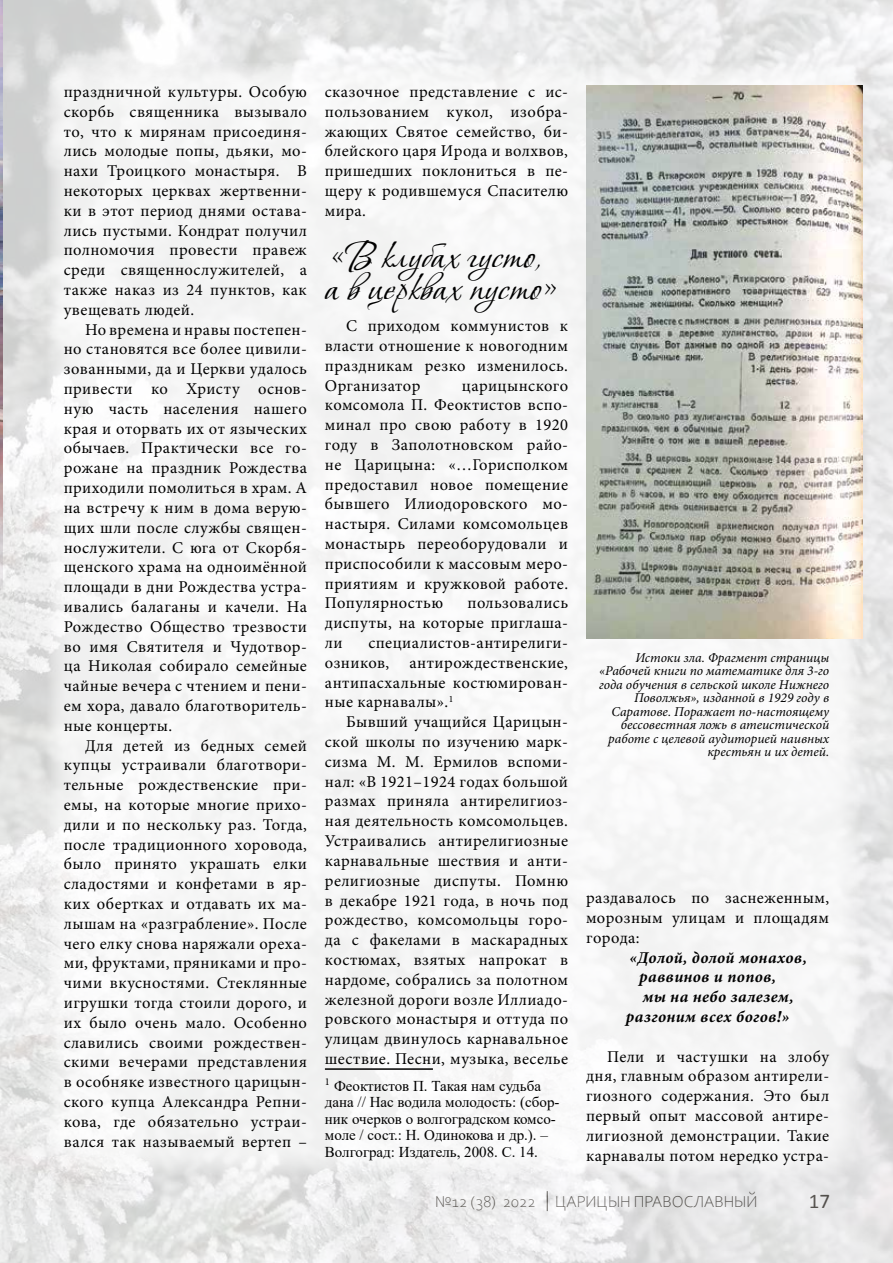
<style>
.page{position:relative;width:893px;height:1263px;background:#fff}
.page>*{position:absolute;margin:0;border:0;box-sizing:border-box;transform-origin:0 0}
.t1{font:42px/31.5px "Vera Crouz";letter-spacing:.025em;color:#000}
.t2{font:21px "Calibri";color:#49453f}
.t3{font:16.5px/19.8px "Minion Pro";letter-spacing:.025em;color:#000;text-align:justify}
.t4{font:italic 700 16.5px "Minion Pro";letter-spacing:.025em;color:#000}
.t5{font:300 16.5px "Corbel";color:#49453f}
.t6{font:15px/16.5px "Times New Roman";color:#000}
.t7{font:italic 13.5px/13.5px "Minion Pro";color:#000;text-align:right}
</style>
<div class="page">
<img style="left:0;top:0;width:893px;height:1263px">
<div style="left:47px;top:63px;width:814px;height:1113px;background:#f6f6f6"></div>
<img style="left:0;top:0;width:2px;height:608px">
<hr style="left:325px;top:1068px;width:108px;height:2px;background:#000">
<img style="left:586px;top:85px;width:276px;height:553px">
<p class="t3" style="left:64px;top:82px;width:245px">праздничной культуры. Особую скорбь священника вызывало то, что к мирянам присоединя&shy;лись молодые попы, дьяки, мо&shy;нахи Троицкого монастыря. В некоторых церквах жертвенни&shy;ки в этот период днями остава&shy;лись пустыми. Кондрат получил полномочия провести правеж среди священнослужителей, а также наказ из 24 пунктов, как увещевать людей.</p>
<p class="t3" style="left:64px;top:320px;width:245px;text-indent:21px">Но времена и нравы постепен&shy;но становятся все более цивили&shy;зованными, да и Церкви удалось привести ко Христу основ&shy;ную часть населения нашего края и оторвать их от языческих обычаев. Практически все го&shy;рожане на праздник Рождества приходили помолиться в храм. А на встречу к ним в дома верую&shy;щих шли после службы священ&shy;нослужители. С юга от Скорбя&shy;щенского храма на одноимённой площади в дни Рождества устра&shy;ивались балаганы и качели. На Рождество Общество трезвости во имя Святителя и Чудотвор&shy;ца Николая собирало семейные чайные вечера с чтением и пени&shy;ем хора, давало благотворитель&shy;ные концерты.</p>
<p class="t3" style="left:64px;top:735px;width:245px;text-indent:21px">Для детей из бедных семей купцы устраивали благотвори&shy;тельные рождественские при&shy;емы, на которые многие прихо&shy;дили и по нескольку раз. Тогда, после традиционного хоровода, было принято украшать елки сладостями и конфетами в яр&shy;ких обертках и отдавать их ма&shy;лышам на «разграбление». После чего елку снова наряжали ореха&shy;ми, фруктами, пряниками и про&shy;чими вкусностями. Стеклянные игрушки тогда стоили дорого, и их было очень мало. Особенно славились своими рождествен&shy;скими вечерами представления в особняке известного царицын&shy;ского купца Александра Репни&shy;кова, где обязательно устраи&shy;вался так называемый вертеп –</p>
<p class="t3" style="left:325px;top:82px;width:245px">сказочное представление с ис&shy;пользованием кукол, изобра&shy;жающих Святое семейство, би&shy;блейского царя Ирода и волхвов, пришедших поклониться в пе&shy;щеру к родившемуся Спасителю мира.</p>
<h1 class="t1" style="left:325px;top:244px;width:233px">«В клубах густо, а в церквах пусто»</h1>
<p class="t3" style="left:325px;top:316px;width:245px;text-indent:21px">С приходом коммунистов к власти отношение к новогодним праздникам резко изменилось.<br>Организатор</p>
<p class="t3" style="left:325px;top:376px;width:245px;text-indent:137px">царицынского комсомола П. Феоктистов вспо&shy;минал про свою работу в 1920 году в Заполотновском райо&shy;не Царицына: «…Горисполком предоставил новое помещение бывшего Илиодоровского мо&shy;настыря. Силами комсомольцев монастырь переоборудовали и приспособили к массовым меро&shy;приятиям и кружковой работе.<br>Популярностью</p>
<p class="t3" style="left:325px;top:593px;width:245px;text-indent:143px">пользовались диспуты, на которые приглаша&shy;ли</p>
<p class="t3" style="left:325px;top:633px;width:245px;text-indent:44px">специалистов-антирелиги&shy;озников, антирождественские, антипасхальные костюмирован&shy;ные карнавалы».<sup>1</sup></p>
<p class="t3" style="left:325px;top:712px;width:245px;text-indent:21px">Бывший учащийся Царицын&shy;ской школы по изучению марк&shy;сизма М. М. Ермилов вспоми&shy;нал: «В 1921–1924 годах большой размах приняла антирелигиоз&shy;ная деятельность комсомольцев.<br>Устраивались антирелигиозные карнавальные шествия и анти&shy;религиозные диспуты. Помню в декабре 1921 года, в ночь под рождество, комсомольцы горо&shy;да с факелами в маскарадных костюмах, взятых напрокат в нардоме, собрались за полотном железной дороги возле Иллиадо&shy;ровского монастыря и оттуда по улицам двинулось карнавальное шествие. Песни, музыка, веселье</p>
<p class="t6" style="left:325px;top:1077px;width:236px"><sup>1</sup> Феоктистов П. Такая нам судьба дана // Нас водила молодость: (сбор&shy;ник очерков о волгоградском комсо&shy;моле / сост.: Н. Одинокова и др.). – Волгоград: Издатель, 2008. С. 14.</p>
<p class="t7" style="left:599px;top:650px;width:232px">Истоки зла. Фрагмент страницы «Рабочей книги по математике для 3-го года обучения в сельской школе Нижнего Поволжья», изданной в 1929 году в Саратове. Поражает по-настоящему бессовестная ложь в атеистической работе с целевой аудиторией наивных крестьян и их детей.</p>
<p class="t3" style="left:586px;top:888px;width:245px">раздавалось по заснеженным, морозным улицам и площадям города:</p>
<p class="t4" style="left:629px;top:945px;width:179px">«Долой, долой монахов,</p>
<p class="t4" style="left:639px;top:965px;width:138px">раввинов и попов,</p>
<p class="t4" style="left:643px;top:985px;width:152px">мы на небо залезем,</p>
<p class="t4" style="left:626px;top:1005px;width:165px">разгоним всех богов!»</p>
<p class="t3" style="left:586px;top:1046px;width:245px;text-indent:21px">Пели и частушки на злобу дня, главным образом антирели&shy;гиозного содержания. Это был первый опыт массовой антире&shy;лигиозной демонстрации. Такие карнавалы потом нередко устра-</p>
<p class="t5" style="left:435px;top:1191px;width:324px">№12 (38) 2022 ЦАРИЦЫН ПРАВОСЛАВНЫЙ</p>
<p class="t2" style="left:809px;top:1188px;width:23px">17</p>
</div>
